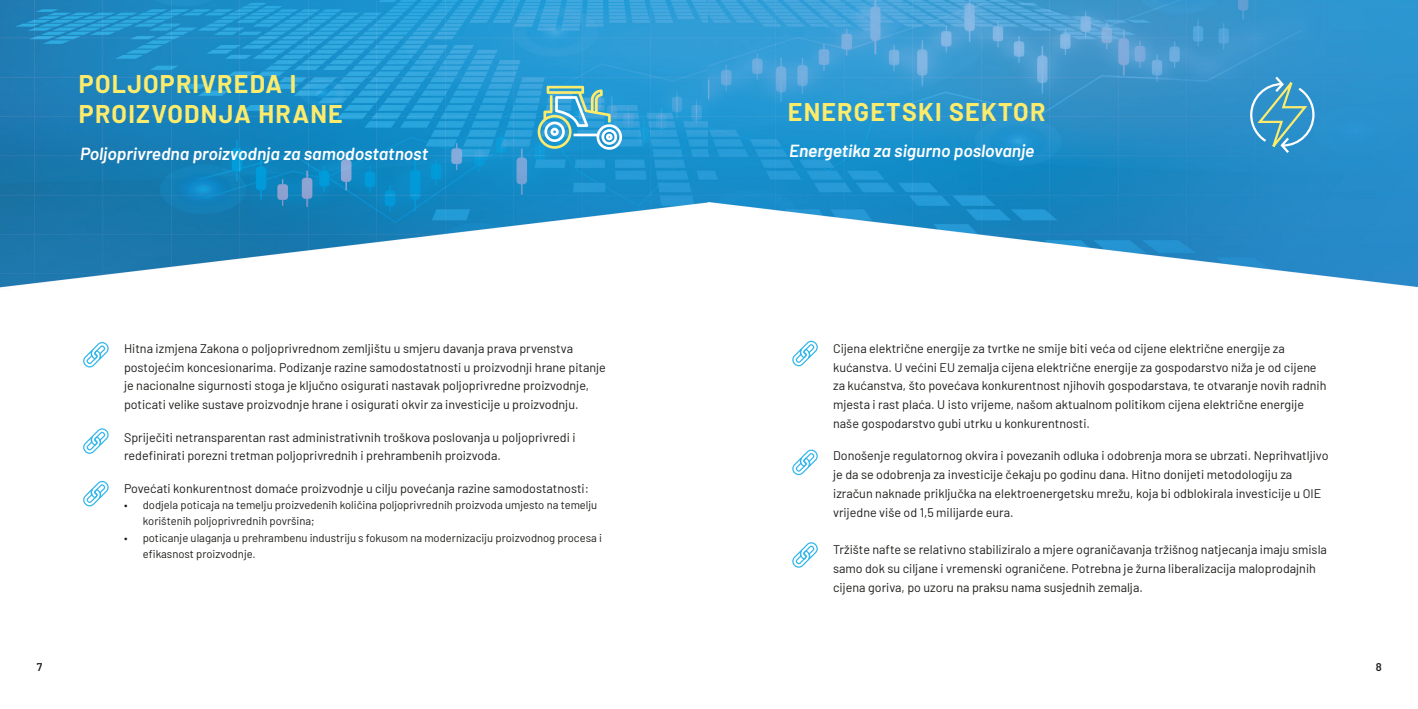
<style>
.page{position:relative;width:1418px;height:709px;background:#fff}
.page>*{position:absolute;margin:0;border:0;box-sizing:border-box;transform-origin:0 0}
.t1{font:700 25px/30px "Barlow";letter-spacing:.05em;color:#fdeb6c}
.t2{font:italic 600 17.5px "Barlow";color:#fff}
.t3{font:12.5px/18.8px "Barlow";color:#1d1d1b}
.t4{font:11.25px/16.2px "Barlow";color:#1d1d1b}
.t5{font:600 11.25px "Barlow";color:#1d1d1b}
</style>
<div class="page">
<img style="left:0;top:0;width:1417px;height:288px">
<svg style="left:83px;top:342px;width:26px;height:26px"></svg>
<svg style="left:83px;top:428px;width:26px;height:26px"></svg>
<svg style="left:83px;top:480px;width:26px;height:27px"></svg>
<svg style="left:537px;top:86px;width:85px;height:64px;background:#67b6cc"></svg>
<svg style="left:1248px;top:72px;width:67px;height:85px;background:#4b9ec7"></svg>
<svg style="left:792px;top:340px;width:26px;height:27px"></svg>
<svg style="left:792px;top:449px;width:26px;height:27px"></svg>
<svg style="left:792px;top:542px;width:26px;height:26px"></svg>
<h1 class="t1" style="left:79px;top:67px;width:265px">POLJOPRIVREDA I<br>PROIZVODNJA HRANE</h1>
<h2 class="t2" style="left:80px;top:141px;width:349px">Poljoprivredna proizvodnja za samodostatnost</h2>
<p class="t5" style="left:37px;top:659px;width:7px">7</p>
<p class="t3" style="left:124px;top:338px;width:483px">Hitna izmjena Zakona o poljoprivrednom zemljištu u smjeru davanja prava prvenstva postojećim koncesionarima. Podizanje razine samodostatnosti u proizvodnji hrane pitanje je nacionalne sigurnosti stoga je ključno osigurati nastavak poljoprivredne proizvodnje, poticati velike sustave proizvodnje hrane i osigurati okvir za investicije u proizvodnju.</p>
<p class="t3" style="left:124px;top:427px;width:453px">Spriječiti netransparentan rast administrativnih troškova poslovanja u poljoprivredi i redefinirati porezni tretman poljoprivrednih i prehrambenih proizvoda.</p>
<p class="t3" style="left:124px;top:478px;width:466px">Povećati konkurentnost domaće proizvodnje u cilju povećanja razine samodostatnosti:</p>
<p class="t4" style="left:143px;top:496px;width:456px;text-indent:-19px">• dodjela poticaja na temelju proizvedenih količina poljoprivrednih proizvoda umjesto na temelju korištenih poljoprivrednih površina;</p>
<p class="t4" style="left:143px;top:528px;width:460px;text-indent:-19px">• poticanje ulaganja u prehrambenu industriju s fokusom na modernizaciju proizvodnog procesa i efikasnost proizvodnje.</p>
<h1 class="t1" style="left:787px;top:95px;width:259px">ENERGETSKI SEKTOR</h1>
<h2 class="t2" style="left:789px;top:138px;width:247px">Energetika za sigurno poslovanje</h2>
<p class="t3" style="left:833px;top:338px;width:495px">Cijena električne energije za tvrtke ne smije biti veća od cijene električne energije za kućanstva. U većini EU zemalja cijena električne energije za gospodarstvo niža je od cijene za kućanstva, što povećava konkurentnost njihovih gospodarstava, te otvaranje novih radnih mjesta i rast plaća. U isto vrijeme, našom aktualnom politikom cijena električne energije naše gospodarstvo gubi utrku u konkurentnosti.</p>
<p class="t3" style="left:833px;top:445px;width:497px">Donošenje regulatornog okvira i povezanih odluka i odobrenja mora se ubrzati. Neprihvatljivo je da se odobrenja za investicije čekaju po godinu dana. Hitno donijeti metodologiju za izračun naknade priključka na elektroenergetsku mrežu, koja bi odblokirala investicije u OIE vrijedne više od 1,5 milijarde eura.</p>
<p class="t3" style="left:833px;top:539px;width:495px">Tržište nafte se relativno stabiliziralo a mjere ograničavanja tržišnog natjecanja imaju smisla samo dok su ciljane i vremenski ograničene. Potrebna je žurna liberalizacija maloprodajnih cijena goriva, po uzoru na praksu nama susjednih zemalja.</p>
<p class="t5" style="left:1375px;top:659px;width:7px">8</p>
</div>
